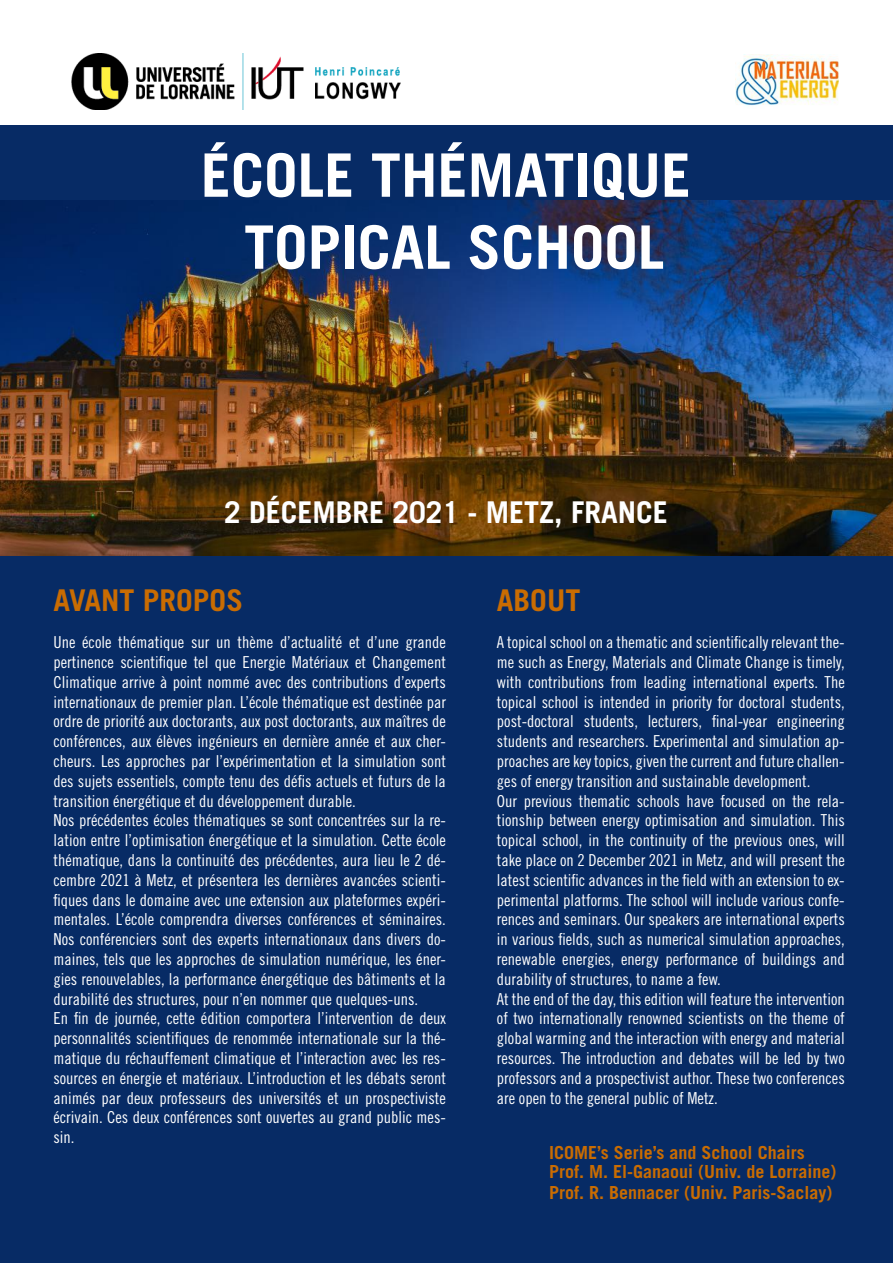
<style>
.page{position:relative;width:893px;height:1263px;background:#fff}
.page>*{position:absolute;margin:0;border:0;box-sizing:border-box;transform-origin:0 0}
.t1{font:700 60px/72px "Trade Gothic LT Std";color:#fff;text-align:center}
.t2{font:700 30px "Trade Gothic LT Std";color:#fff}
.t3{font:700 30px "Trade Gothic LT Std";color:#c96c02}
.t4{font:700 18px/18.6px "Trade Gothic LT Std";color:#c96c02}
.t5{font:16.5px/19.8px "Trade Gothic LT Std Cn 18";color:#fff}
</style>
<div class="page">
<div style="left:0;top:125px;width:893px;height:1138px;background:#072b65"></div>
<img style="left:0;top:200px;width:893px;height:355px">
<img style="left:72px;top:53px;width:329px;height:57px">
<img style="left:736px;top:54px;width:103px;height:52px">
<h1 class="t1" style="left:201px;top:138px;width:492px">ÉCOLE THÉMATIQUE<br>TOPICAL SCHOOL</h1>
<h2 class="t2" style="left:224px;top:494px;width:445px">2 DÉCEMBRE 2021 - METZ, FRANCE</h2>
<h2 class="t3" style="left:53px;top:582px;width:191px">AVANT PROPOS</h2>
<p class="t5" style="left:53px;top:632px;width:394px">Une école thématique sur un thème d’actualité et d’une grande pertinence scientifique tel que Energie Matériaux et Changement Climatique arrive à point nommé avec des contributions d’experts internationaux de premier plan. L’école thématique est destinée par ordre de priorité aux doctorants, aux post doctorants, aux maîtres de conférences, aux élèves ingénieurs en dernière année et aux cher&shy;cheurs. Les approches par l’expérimentation et la simulation sont des sujets essentiels, compte tenu des défis actuels et futurs de la transition énergétique et du développement durable.<br>Nos précédentes écoles thématiques se sont concentrées sur la re&shy;lation entre l’optimisation énergétique et la simulation. Cette école thématique, dans la continuité des précédentes, aura lieu le 2 dé&shy;cembre 2021 à Metz, et présentera les dernières avancées scienti&shy;fiques dans le domaine avec une extension aux plateformes expéri&shy;mentales. L’école comprendra diverses conférences et séminaires.<br>Nos conférenciers sont des experts internationaux dans divers do&shy;maines, tels que les approches de simulation numérique, les éner&shy;gies renouvelables, la performance énergétique des bâtiments et la durabilité des structures, pour n’en nommer que quelques-uns.<br>En fin de journée, cette édition comportera l’intervention de deux personnalités scientifiques de renommée internationale sur la thé&shy;matique du réchauffement climatique et l’interaction avec les res&shy;sources en énergie et matériaux. L’introduction et les débats seront animés par deux professeurs des universités et un prospectiviste écrivain. Ces deux conférences sont ouvertes au grand public mes&shy;sin.</p>
<h2 class="t3" style="left:497px;top:582px;width:85px">ABOUT</h2>
<p class="t5" style="left:497px;top:632px;width:349px">A topical school on a thematic and scientifically relevant the&shy;me such as Energy, Materials and Climate Change is timely, with contributions from leading international experts. The topical school is intended in priority for doctoral students, post-doctoral students, lecturers, final-year engineering students and researchers. Experimental and simulation ap&shy;proaches are key topics, given the current and future challen&shy;ges of energy transition and sustainable development.<br>Our previous thematic schools have focused on the rela&shy;tionship between energy optimisation and simulation. This topical school, in the continuity of the previous ones, will take place on 2 December 2021 in Metz, and will present the latest scientific advances in the field with an extension to ex&shy;perimental platforms. The school will include various confe&shy;rences and seminars. Our speakers are international experts in various fields, such as numerical simulation approaches, renewable energies, energy performance of buildings and durability of structures, to name a few.<br>At the end of the day, this edition will feature the intervention of two internationally renowned scientists on the theme of global warming and the interaction with energy and material resources. The introduction and debates will be led by two professors and a prospectivist author. These two conferences are open to the general public of Metz.</p>
<p class="t4" style="left:549px;top:1143px;width:289px">ICOME’s Serie’s and School Chairs<br>Prof. M. El-Ganaoui (Univ. de Lorraine)</p>
<p class="t4" style="left:549px;top:1183px;width:285px">Prof. R. Bennacer (Univ. Paris-Saclay)</p>
</div>
